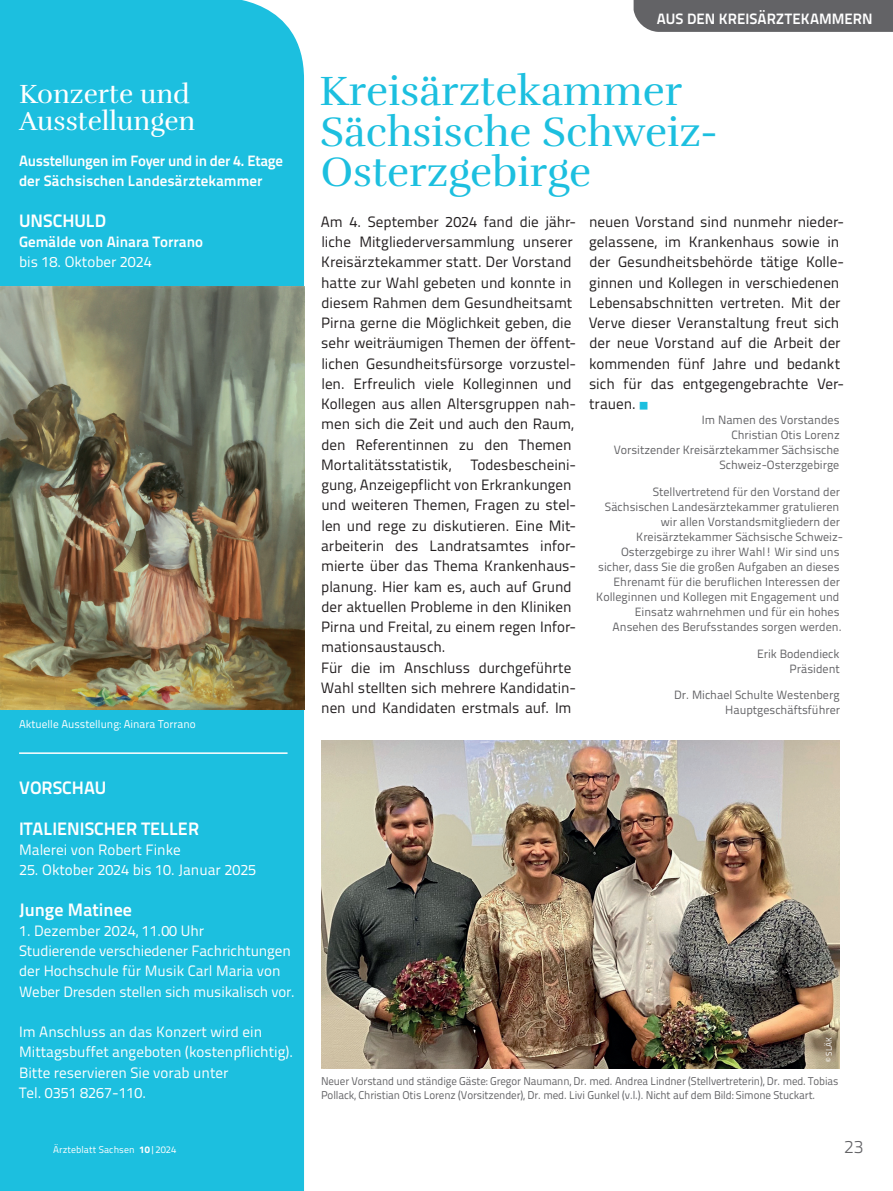
<style>
.page{position:relative;width:893px;height:1191px;background:#fff}
.page>*{position:absolute;margin:0;border:0;box-sizing:border-box;transform-origin:0 0}
.t1{font:42px/40.5px "Rufina";color:#1cbfdf}
.t2{font:27px/27px "Rufina";color:#fff}
.t3{font:700 18px "Titillium Text";color:#fff}
.t4{font:300 18px "Titillium Text";color:#636366}
.t5{font:15px/20.2px "Titillium Text";color:#231f20}
.t6{font:15px/20.2px "Titillium Text";color:#fff}
.t7{font:700 15px/20.2px "Titillium Text";color:#fff}
.t8{font:12px/15px "Titillium Text";color:#636366;text-align:right}
.t9{font:11.25px/13.5px "Titillium Text";letter-spacing:-.01em;color:#636366}
.t10{font:11.25px "Titillium Text";color:#fff}
.t11{font:9.75px "Titillium Text";letter-spacing:.01em;color:#fff}
.t12{font:8.25px "Titillium Text";color:#fff}
.s1{font-weight:800}
.s2{font-family:"Source Sans Variable";font-size:9.75px;color:#1cbfdf}
</style>
<div class="page">
<div style="left:0;top:0;width:304px;height:1191px;background:#1cbfdf"></div>
<hr style="left:19px;top:752px;width:269px;height:2px;background:#fff">
<img style="left:0;top:286px;width:304px;height:423px">
<div style="left:634px;top:0;width:259px;height:32px;background:#636366"></div>
<img style="left:321px;top:740px;width:519px;height:328px">
<h2 class="t2" style="left:19px;top:81px;width:178px">Konzerte und<br>Ausstellungen</h2>
<p class="t7" style="left:19px;top:150px;width:265px">Ausstellungen im Foyer und in der 4. Etage der Sächsischen Landesärztekammer</p>
<p class="t3" style="left:19px;top:207px;width:89px">UNSCHULD</p>
<p class="t7" style="left:19px;top:231px;width:186px">Gemälde von Ainara Torrano</p>
<p class="t6" style="left:19px;top:251px;width:134px">bis 18. Oktober 2024</p>
<p class="t10" style="left:19px;top:715px;width:178px">Aktuelle Ausstellung: Ainara Torrano</p>
<p class="t3" style="left:19px;top:774px;width:89px">VORSCHAU</p>
<p class="t3" style="left:19px;top:814px;width:182px">ITALIENISCHER TELLER</p>
<p class="t6" style="left:19px;top:838px;width:163px">Malerei von Robert Finke</p>
<p class="t6" style="left:19px;top:859px;width:239px">25. Oktober 2024 bis 10. Januar 2025</p>
<p class="t3" style="left:19px;top:895px;width:114px">Junge Matinee</p>
<p class="t6" style="left:19px;top:919px;width:275px">1. Dezember 2024, 11.00 Uhr<br>Studierende verschiedener Fachrichtungen der Hochschule für Musik Carl Maria von Weber Dresden stellen sich musikalisch vor.</p>
<p class="t6" style="left:19px;top:1021px;width:273px">Im Anschluss an das Konzert wird ein Mittagsbuffet angeboten (kostenpflichtig).<br>Bitte reservieren Sie vorab unter<br>Tel. 0351 8267-110.</p>
<p class="t11" style="left:53px;top:1142px;width:125px">Ärzteblatt Sachsen <span class="s1">10</span>|2024</p>
<p class="t7" style="left:657px;top:7px;width:217px">AUS DEN KREISÄRZTEKAMMERN</p>
<p class="t7" style="left:668px;top:7px;width:107px">BERUFSPOLITIK</p>
<h1 class="t1" style="left:319px;top:71px;width:400px">Kreisärztekammer<br>Sächsische Schweiz-<br>Osterzgebirge</h1>
<p class="t5" style="left:321px;top:211px;width:257px">Am 4. September 2024 fand die jähr&shy;liche Mitgliederversammlung unserer Kreisärztekammer statt. Der Vorstand hatte zur Wahl gebeten und konnte in diesem Rahmen dem Gesundheitsamt Pirna gerne die Möglichkeit geben, die sehr weiträumigen Themen der öffent&shy;lichen Gesundheitsfürsorge vorzustel&shy;len. Erfreulich viele Kolleginnen und Kollegen aus allen Altersgruppen nah&shy;men sich die Zeit und auch den Raum, den Referentinnen zu den Themen Mortalitätsstatistik,</p>
<p class="t5" style="left:321px;top:454px;width:257px;text-indent:150px">Todesbescheini&shy;gung, Anzeigepflicht von Erkrankungen und weiteren Themen, Fragen zu stel&shy;len und rege zu diskutieren. Eine Mit&shy;arbeiterin des Landratsamtes infor&shy;mierte über das Thema Krankenhaus&shy;planung. Hier kam es, auch auf Grund der aktuellen Probleme in den Kliniken Pirna und Freital, zu einem regen Infor&shy;mationsaustausch.<br>Für die im Anschluss durchgeführte Wahl stellten sich mehrere Kandidatin&shy;nen und Kandidaten erstmals auf. Im</p>
<p class="t5" style="left:589px;top:211px;width:257px">neuen Vorstand sind nunmehr nieder&shy;gelassene, im Krankenhaus sowie in der Gesundheitsbehörde tätige Kolle&shy;ginnen und Kollegen in verschiedenen Lebensabschnitten vertreten. Mit der Verve dieser Veranstaltung freut sich der neue Vorstand auf die Arbeit der kommenden fünf Jahre und bedankt sich für das entgegengebrachte Ver&shy;trauen. <span class="s2">■</span></p>
<p class="t8" style="left:614px;top:412px;width:228px">Im Namen des Vorstandes<br>Christian Otis Lorenz<br>Vorsitzender Kreisärztekammer Sächsische<br>Schweiz-Osterzgebirge</p>
<p class="t8" style="left:653px;top:484px;width:189px">Stellvertretend für den Vorstand der</p>
<p class="t8" style="left:605px;top:499px;width:236px">Sächsischen Landesärztekammer gratulieren</p>
<p class="t8" style="left:661px;top:514px;width:181px">wir allen Vorstandsmitgliedern der</p>
<p class="t8" style="left:636px;top:529px;width:208px">Kreisärztekammer Sächsische Schweiz-</p>
<p class="t8" style="left:621px;top:544px;width:220px">Osterzgebirge zu ihrer Wahl! Wir sind uns</p>
<p class="t8" style="left:598px;top:559px;width:243px">sicher, dass Sie die großen Aufgaben an dieses</p>
<p class="t8" style="left:613px;top:574px;width:228px">Ehrenamt für die beruflichen Interessen der</p>
<p class="t8" style="left:596px;top:589px;width:245px">Kolleginnen und Kollegen mit Engagement und</p>
<p class="t8" style="left:635px;top:604px;width:206px">Einsatz wahrnehmen und für ein hohes</p>
<p class="t8" style="left:613px;top:619px;width:228px">Ansehen des Berufsstandes sorgen werden.</p>
<p class="t8" style="left:757px;top:646px;width:84px">Erik Bodendieck<br>Präsident</p>
<p class="t8" style="left:674px;top:686px;width:167px">Dr. Michael Schulte Westenberg<br>Hauptgeschäftsführer</p>
<p class="t12" style="left:823px;top:1061px;width:26px;rotate:-90deg">© SLÄK</p>
<p class="t9" style="left:321px;top:1073px;width:519px">Neuer Vorstand und ständige Gäste: Gregor Naumann, Dr. med. Andrea Lindner (Stellvertreterin), Dr. med. Tobias<br>Pollack, Christian Otis Lorenz (Vorsitzender), Dr. med. Livi Gunkel (v. l.). Nicht auf dem Bild: Simone Stuckart.</p>
<p class="t4" style="left:844px;top:1133px;width:21px">23</p>
</div>
